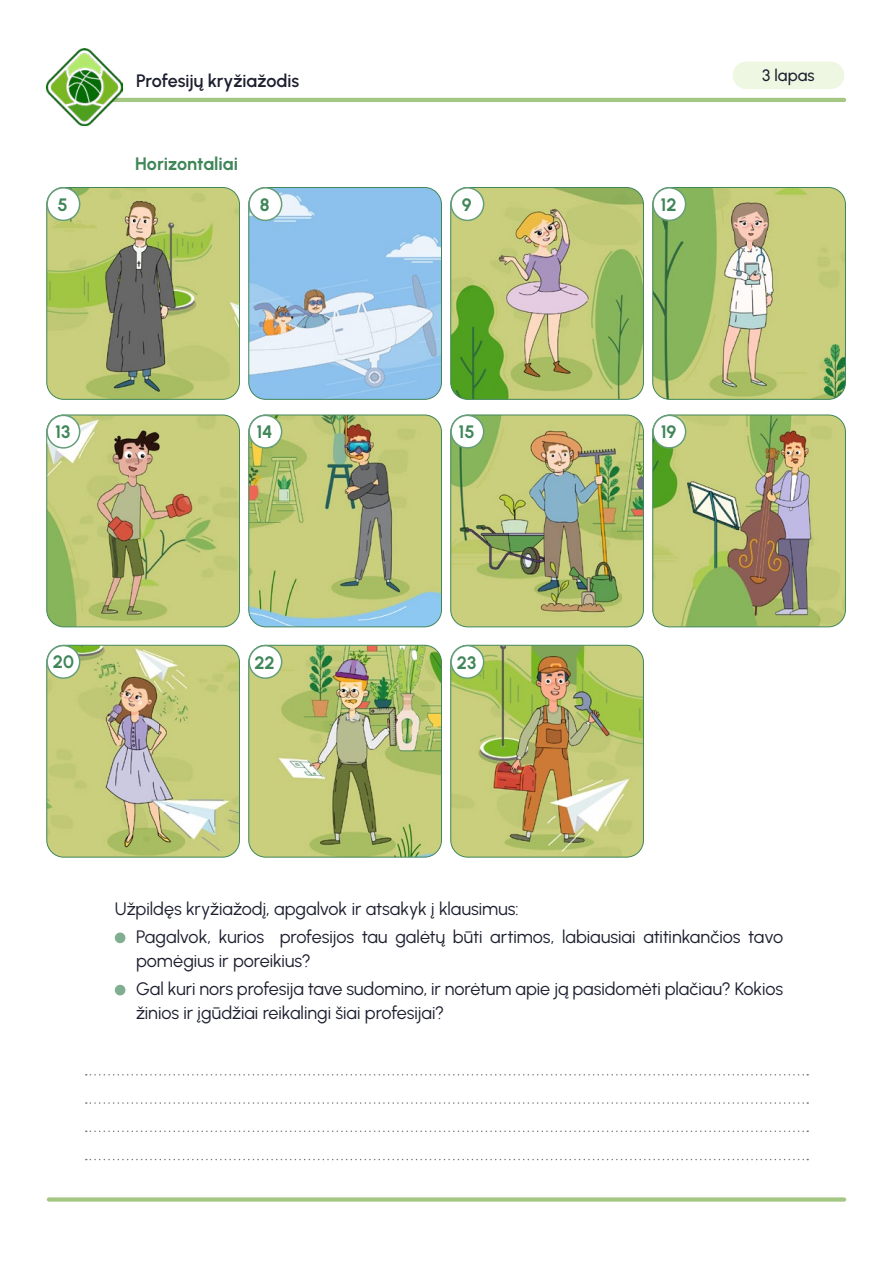
<style>
.page{position:relative;width:893px;height:1263px;background:#fff}
.page>*{position:absolute;margin:0;border:0;box-sizing:border-box;transform-origin:0 0}
.t1{font:18px/28.2px "Urbanist";color:#1d1f2f}
.t2{font:700 18px "Urbanist";color:#408658}
.t3{font:600 18px "Urbanist";letter-spacing:-.005em;color:#1d1f2f}
.t4{font:500 16.5px "Urbanist";letter-spacing:.01em;color:#1d1f2f}
</style>
<div class="page">
<div style="left:733px;top:62px;width:111px;height:27px;background:#edf7e2;border-radius:14px"></div>
<hr style="left:101px;top:98px;width:745px;height:4px;background:#a5c784;border-radius:2px">
<img style="left:47px;top:49px;width:76px;height:76px">
<div style="left:47px;top:1197px;width:799px;height:5px;background:#a5c784;border-radius:2px"></div>
<div style="left:116px;top:933px;width:9px;height:9px;background:#80ae90;border-radius:50%"></div>
<div style="left:115px;top:932px;width:10px;height:11px;border:2px solid #80ae90;border-radius:50%"></div>
<div style="left:116px;top:985px;width:9px;height:10px;background:#80ae90;border-radius:50%"></div>
<div style="left:115px;top:985px;width:10px;height:10px;border:2px solid #80ae90;border-radius:50%"></div>
<img style="left:48px;top:187px;width:191px;height:211px">
<div style="left:46px;top:187px;width:194px;height:213px;border:1px solid #408658;border-radius:17px"></div>
<img style="left:47px;top:415px;width:192px;height:212px">
<div style="left:46px;top:415px;width:194px;height:212px;border:1px solid #408658;border-radius:17px"></div>
<img style="left:250px;top:187px;width:191px;height:211px">
<div style="left:248px;top:187px;width:194px;height:213px;border:1px solid #408658;border-radius:17px"></div>
<img style="left:249px;top:415px;width:192px;height:212px">
<div style="left:248px;top:415px;width:194px;height:212px;border:1px solid #408658;border-radius:17px"></div>
<img style="left:452px;top:187px;width:191px;height:211px">
<div style="left:450px;top:187px;width:194px;height:213px;border:1px solid #408658;border-radius:17px"></div>
<img style="left:451px;top:415px;width:192px;height:212px">
<div style="left:450px;top:415px;width:194px;height:212px;border:1px solid #408658;border-radius:17px"></div>
<img style="left:654px;top:187px;width:191px;height:211px">
<div style="left:652px;top:187px;width:194px;height:213px;border:1px solid #408658;border-radius:17px"></div>
<img style="left:653px;top:415px;width:192px;height:212px">
<div style="left:652px;top:415px;width:194px;height:212px;border:1px solid #408658;border-radius:17px"></div>
<div style="left:249px;top:188px;width:33px;height:32px;background:#fff;border-radius:50%"></div>
<div style="left:248px;top:187px;width:34px;height:34px;border:2px solid #669e79;border-radius:50%"></div>
<div style="left:249px;top:415px;width:33px;height:33px;background:#fff;border-radius:50%"></div>
<div style="left:248px;top:415px;width:34px;height:34px;border:2px solid #669e79;border-radius:50%"></div>
<div style="left:451px;top:188px;width:33px;height:32px;background:#fff;border-radius:50%"></div>
<div style="left:450px;top:187px;width:34px;height:34px;border:2px solid #669e79;border-radius:50%"></div>
<div style="left:451px;top:415px;width:33px;height:33px;background:#fff;border-radius:50%"></div>
<div style="left:450px;top:415px;width:34px;height:34px;border:2px solid #669e79;border-radius:50%"></div>
<div style="left:653px;top:188px;width:33px;height:32px;background:#fff;border-radius:50%"></div>
<div style="left:652px;top:187px;width:34px;height:34px;border:2px solid #669e79;border-radius:50%"></div>
<div style="left:653px;top:415px;width:33px;height:33px;background:#fff;border-radius:50%"></div>
<div style="left:652px;top:415px;width:34px;height:34px;border:2px solid #669e79;border-radius:50%"></div>
<div style="left:47px;top:188px;width:33px;height:32px;background:#fff;border-radius:50%"></div>
<div style="left:46px;top:187px;width:34px;height:34px;border:2px solid #669e79;border-radius:50%"></div>
<div style="left:47px;top:415px;width:33px;height:33px;background:#fff;border-radius:50%"></div>
<div style="left:46px;top:415px;width:34px;height:34px;border:2px solid #669e79;border-radius:50%"></div>
<img style="left:47px;top:645px;width:192px;height:212px">
<div style="left:46px;top:645px;width:194px;height:212px;border:1px solid #408658;border-radius:17px"></div>
<img style="left:249px;top:645px;width:192px;height:212px">
<div style="left:248px;top:645px;width:194px;height:212px;border:1px solid #408658;border-radius:17px"></div>
<img style="left:451px;top:645px;width:192px;height:212px">
<div style="left:450px;top:645px;width:194px;height:212px;border:1px solid #408658;border-radius:17px"></div>
<div style="left:249px;top:646px;width:33px;height:32px;background:#fff;border-radius:50%"></div>
<div style="left:248px;top:645px;width:34px;height:34px;border:2px solid #669e79;border-radius:50%"></div>
<div style="left:451px;top:646px;width:33px;height:32px;background:#fff;border-radius:50%"></div>
<div style="left:450px;top:645px;width:34px;height:34px;border:2px solid #669e79;border-radius:50%"></div>
<div style="left:47px;top:646px;width:33px;height:32px;background:#fff;border-radius:50%"></div>
<div style="left:46px;top:645px;width:34px;height:34px;border:2px solid #669e79;border-radius:50%"></div>
<svg style="left:86px;top:1074px;width:722px;height:1px"></svg>
<svg style="left:86px;top:1102px;width:722px;height:2px"></svg>
<svg style="left:86px;top:1130px;width:722px;height:2px"></svg>
<svg style="left:86px;top:1159px;width:722px;height:1px"></svg>
<p class="t3" style="left:136px;top:69px;width:165px">Profesijų kryžiažodis</p>
<p class="t4" style="left:762px;top:64px;width:54px">3 lapas</p>
<p class="t2" style="left:135px;top:151px;width:105px">Horizontaliai</p>
<p class="t2" style="left:58px;top:192px;width:12px">5</p>
<p class="t2" style="left:260px;top:192px;width:11px">8</p>
<p class="t2" style="left:462px;top:192px;width:11px">9</p>
<p class="t2" style="left:660px;top:192px;width:18px">12</p>
<p class="t2" style="left:55px;top:419px;width:17px">13</p>
<p class="t2" style="left:257px;top:419px;width:18px">14</p>
<p class="t2" style="left:458px;top:419px;width:18px">15</p>
<p class="t2" style="left:661px;top:419px;width:17px">19</p>
<p class="t2" style="left:53px;top:649px;width:23px">20</p>
<p class="t2" style="left:254px;top:650px;width:22px">22</p>
<p class="t2" style="left:457px;top:650px;width:21px">23</p>
<p class="t1" style="left:136px;top:894px;width:648px;text-indent:-21px">Užpildęs kryžiažodį, apgalvok ir atsakyk į klausimus:<br>Pagalvok, kurios profesijos tau galėtų būti artimos, labiausiai atitinkančios tavo</p>
<p class="t1" style="left:136px;top:946px;width:648px">pomėgius ir poreikius?<br>Gal kuri nors profesija tave sudomino, ir norėtum apie ją pasidomėti plačiau? Kokios</p>
<p class="t1" style="left:136px;top:998px;width:310px">žinios ir įgūdžiai reikalingi šiai profesijai?</p>
</div>
